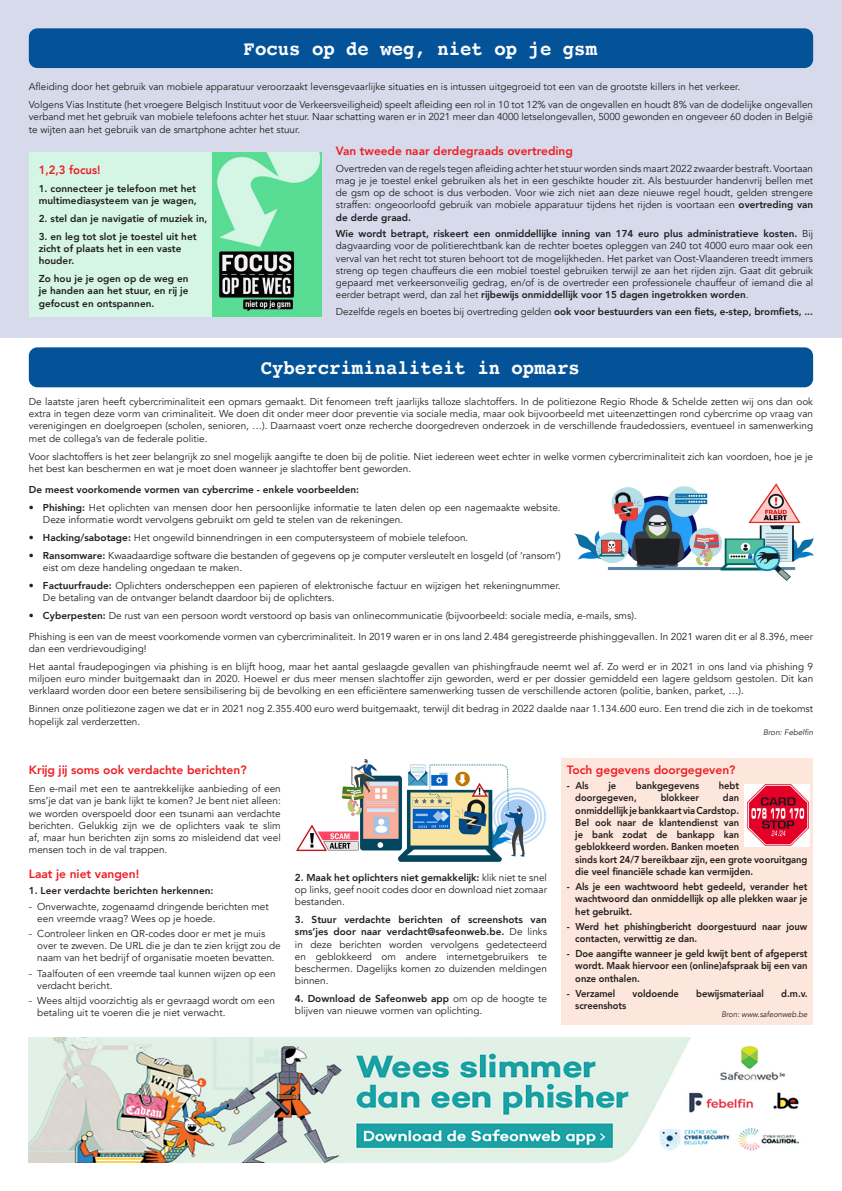
<style>
.page{position:relative;width:842px;height:1191px;background:#fff}
.page>*{position:absolute;margin:0;border:0;box-sizing:border-box;transform-origin:0 0}
.t1{font:700 20px "Courier";color:#fff;scale:.95 1}
.t2{font:800 12px "Avenir";color:#ee1d23}
.t3{font:800 12px "Avenir";color:#ee1d23;scale:.95 1}
.t4{font:10px/12.2px "Avenir";color:#231f20}
.t5{font:800 10px/12.2px "Avenir";letter-spacing:-.005em;color:#231f20;scale:.94 1}
.t6{font:800 10px/12.2px "Avenir";letter-spacing:-.005em;color:#231f20}
.t7{font:italic 8px "Avenir";color:#231f20;scale:.95 1}
.t8{font:italic 8px "Avenir";color:#231f20}
.s1{font-weight:800}
.s2{font-weight:400}
</style>
<div class="page">
<div style="left:0;top:0;width:842px;height:337px;background:#d6daeb"></div>
<div style="left:561px;top:758px;width:252px;height:266px;background:#fde7dc"></div>
<div style="left:29px;top:153px;width:291px;height:164px;background:#d5f6e5"></div>
<div style="left:29px;top:347px;width:784px;height:40px;background:#045399;border-radius:9px"></div>
<div style="left:29px;top:28px;width:784px;height:40px;background:#045399;border-radius:9px"></div>
<img style="left:213px;top:153px;width:109px;height:163px">
<img style="left:575px;top:483px;width:238px;height:98px">
<img style="left:296px;top:759px;width:249px;height:103px">
<img style="left:29px;top:1037px;width:771px;height:125px">
<img style="left:745px;top:784px;width:64px;height:62px">
<p class="t1" style="left:244px;top:32px;width:374px">Focus op de weg, niet op je gsm</p>
<p class="t4" style="left:29px;top:81px;width:713px">Afleiding door het gebruik van mobiele apparatuur veroorzaakt levensgevaarlijke situaties en is intussen uitgegroeid tot een van de grootste killers in het verkeer.</p>
<p class="t4" style="left:29px;top:99px;width:786px">Volgens Vias Institute (het vroegere Belgisch Instituut voor de Verkeersveiligheid) speelt afleiding een rol in 10 tot 12% van de ongevallen en houdt 8% van de dodelijke ongevallen verband met het gebruik van mobiele telefoons achter het stuur. Naar schatting waren er in 2021 meer dan 4000 letselongevallen, 5000 gewonden en ongeveer 60 doden in België</p>
<p class="t4" style="left:29px;top:124px;width:273px">te wijten aan het gebruik van de smartphone achter het stuur.</p>
<p class="t2" style="left:336px;top:141px;width:238px">Van tweede naar derdegraads overtreding</p>
<p class="t4" style="left:336px;top:162px;width:479px;text-align:justify">Overtreden van de regels tegen afleiding achter het stuur worden sinds maart 2022 zwaarder bestraft. Voortaan mag je je toestel enkel gebruiken als het in een geschikte houder zit. Als bestuurder handenvrij bellen met de gsm op de schoot is dus verboden. Voor wie zich niet aan deze nieuwe regel houdt, gelden strengere straffen: ongeoorloofd gebruik van mobiele apparatuur tijdens het rijden is voortaan een <span class="s1">overtreding van de derde graad.</span></p>
<p class="t4" style="left:336px;top:228px;width:479px;text-align:justify"><span class="s1">Wie wordt betrapt, riskeert een onmiddellijke inning van 174 euro plus administratieve kosten.</span> Bij dagvaarding voor de politierechtbank kan de rechter boetes opleggen van 240 tot 4000 euro maar ook een verval van het recht tot sturen behoort tot de mogelijkheden. Het parket van Oost-Vlaanderen treedt immers streng op tegen chauffeurs die een mobiel toestel gebruiken terwijl ze aan het rijden zijn. Gaat dit gebruik gepaard met verkeersonveilig gedrag, en/of is de overtreder een professionele chauffeur of iemand die al eerder betrapt werd, dan zal het <span class="s1">rijbewijs onmiddellijk voor 15 dagen ingetrokken worden</span>.</p>
<p class="t6" style="left:336px;top:305px;width:479px"><span class="s2">Dezelfde regels en boetes bij overtreding gelden</span> ook voor bestuurders van een fiets, e-step, bromfiets, ...</p>
<p class="t3" style="left:39px;top:160px;width:67px">1,2,3 focus!</p>
<p class="t6" style="left:39px;top:182px;width:159px">1. connecteer je telefoon met het multimediasysteem van je wagen,</p>
<p class="t6" style="left:39px;top:212px;width:170px">2. stel dan je navigatie of muziek in,</p>
<p class="t6" style="left:39px;top:230px;width:159px">3. en leg tot slot je toestel uit het zicht of plaats het in een vaste houder.</p>
<p class="t6" style="left:39px;top:272px;width:151px;text-align:justify">Zo hou je je ogen op de weg en je handen aan het stuur, en rij je gefocust en ontspannen.</p>
<p class="t1" style="left:261px;top:351px;width:338px">Cybercriminaliteit in opmars</p>
<p class="t4" style="left:29px;top:395px;width:786px;text-align:justify">De laatste jaren heeft cybercriminaliteit een opmars gemaakt. Dit fenomeen treft jaarlijks talloze slachtoffers. In de politiezone Regio Rhode &amp; Schelde zetten wij ons dan ook extra in tegen deze vorm van criminaliteit. We doen dit onder meer door preventie via sociale media, maar ook bijvoorbeeld met uiteenzettingen rond cybercrime op vraag van verenigingen en doelgroepen (scholen, senioren, …). Daarnaast voert onze recherche doorgedreven onderzoek in de verschillende fraudedossiers, eventueel in samenwerking met de collega’s van de federale politie.</p>
<p class="t4" style="left:29px;top:450px;width:786px">Voor slachtoffers is het zeer belangrijk zo snel mogelijk aangifte te doen bij de politie. Niet iedereen weet echter in welke vormen cybercriminaliteit zich kan voordoen, hoe je je het best kan beschermen en wat je moet doen wanneer je slachtoffer bent geworden.</p>
<p class="t6" style="left:29px;top:483px;width:332px">De meest voorkomende vormen van cybercrime - enkele voorbeelden:</p>
<p class="t4" style="left:43px;top:501px;width:519px;text-indent:-14px"><span class="s1">• Phishing:</span> Het oplichten van mensen door hen persoonlijke informatie te laten delen op een nagemaakte website.<br>Deze informatie wordt vervolgens gebruikt om geld te stelen van de rekeningen.</p>
<p class="t4" style="left:29px;top:531px;width:441px"><span class="s1">• Hacking/sabotage:</span> Het ongewild binnendringen in een computersysteem of mobiele telefoon.</p>
<p class="t4" style="left:43px;top:549px;width:519px;text-indent:-14px"><span class="s1">• Ransomware:</span> Kwaadaardige software die bestanden of gegevens op je computer versleutelt en losgeld (of ‘ransom’) eist om deze handeling ongedaan te maken.</p>
<p class="t4" style="left:43px;top:579px;width:519px;text-indent:-14px"><span class="s1">• Factuurfraude:</span> Oplichters onderscheppen een papieren of elektronische factuur en wijzigen het rekeningnummer.<br>De betaling van de ontvanger belandt daardoor bij de oplichters.</p>
<p class="t4" style="left:29px;top:609px;width:609px"><span class="s1">• Cyberpesten:</span> De rust van een persoon wordt verstoord op basis van onlinecommunicatie (bijvoorbeeld: sociale media, e-mails, sms).</p>
<p class="t4" style="left:29px;top:630px;width:786px">Phishing is een van de meest voorkomende vormen van cybercriminaliteit. In 2019 waren er in ons land 2.484 geregistreerde phishinggevallen. In 2021 waren dit er al 8.396, meer dan een verdrievoudiging!</p>
<p class="t4" style="left:29px;top:660px;width:786px;text-align:justify">Het aantal fraudepogingen via phishing is en blijft hoog, maar het aantal geslaagde gevallen van phishingfraude neemt wel af. Zo werd er in 2021 in ons land via phishing 9 miljoen euro minder buitgemaakt dan in 2020. Hoewel er dus meer mensen slachtoffer zijn geworden, werd er per dossier gemiddeld een lagere geldsom gestolen. Dit kan verklaard worden door een betere sensibilisering bij de bevolking en een efficiëntere samenwerking tussen de verschillende actoren (politie, banken, parket, …).</p>
<p class="t4" style="left:29px;top:703px;width:786px">Binnen onze politiezone zagen we dat er in 2021 nog 2.355.400 euro werd buitgemaakt, terwijl dit bedrag in 2022 daalde naar 1.134.600 euro. Een trend die zich in de toekomst hopelijk zal verderzetten.</p>
<p class="t8" style="left:763px;top:727px;width:52px">Bron: Febelfin</p>
<p class="t2" style="left:29px;top:760px;width:219px">Krijg jij soms ook verdachte berichten?</p>
<p class="t4" style="left:29px;top:782px;width:253px;text-align:justify">Een e-mail met een te aantrekkelijke aanbieding of een sms’je dat van je bank lijkt te komen? Je bent niet alleen: we worden overspoeld door een tsunami aan verdachte berichten. Gelukkig zijn we de oplichters vaak te slim af, maar hun berichten zijn soms zo misleidend dat veel mensen toch in de val trappen.</p>
<p class="t2" style="left:29px;top:864px;width:112px">Laat je niet vangen!</p>
<p class="t6" style="left:29px;top:885px;width:186px">1. Leer verdachte berichten herkennen:</p>
<p class="t4" style="left:37px;top:900px;width:233px;text-indent:-9px">- Onverwachte, zogenaamd dringende berichten met een vreemde vraag? Wees op je hoede.</p>
<p class="t4" style="left:37px;top:927px;width:245px;text-indent:-9px">- Controleer linken en QR-codes door er met je muis over te zweven. De URL die je dan te zien krijgt zou de naam van het bedrijf of organisatie moeten bevatten.</p>
<p class="t4" style="left:37px;top:967px;width:240px;text-indent:-9px">- Taalfouten of een vreemde taal kunnen wijzen op een verdacht bericht.</p>
<p class="t4" style="left:37px;top:994px;width:239px;text-indent:-9px">- Wees altijd voorzichtig als er gevraagd wordt om een betaling uit te voeren die je niet verwacht.</p>
<p class="t2" style="left:567px;top:760px;width:170px">Toch gegevens doorgegeven?</p>
<p class="t5" style="left:567px;top:779px;width:25px">- Als</p>
<p class="t5" style="left:608px;top:779px;width:10px">je</p>
<p class="t5" style="left:636px;top:779px;width:69px">bankgegevens</p>
<p class="t5" style="left:719px;top:779px;width:23px">hebt</p>
<p class="t5" style="left:575px;top:792px;width:67px">doorgegeven,</p>
<p class="t5" style="left:661px;top:792px;width:42px">blokkeer</p>
<p class="t5" style="left:575px;top:792px;width:248px;text-indent:148px">dan<br>onmiddellijk je bankkaart via Cardstop.<br>Bel ook naar de klantendienst van<br>je bank zodat de bankapp kan<br>geblokkeerd worden. Banken moeten<br>sinds kort 24/7 bereikbaar zijn, een grote vooruitgang die veel financiële schade kan vermijden.</p>
<p class="t5" style="left:575px;top:880px;width:248px;text-align:justify;text-indent:-9px">- Als je een wachtwoord hebt gedeeld, verander het wachtwoord dan onmiddellijk op alle plekken waar je het gebruikt.</p>
<p class="t5" style="left:575px;top:920px;width:248px;text-indent:-9px">- Werd het phishingbericht doorgestuurd naar jouw contacten, verwittig ze dan.</p>
<p class="t5" style="left:575px;top:947px;width:248px;text-align:justify;text-indent:-9px">- Doe aangifte wanneer je geld kwijt bent of afgeperst wordt. Maak hiervoor een (online)afspraak bij een van onze onthalen.</p>
<p class="t5" style="left:567px;top:987px;width:53px">- Verzamel</p>
<p class="t5" style="left:633px;top:987px;width:51px">voldoende</p>
<p class="t5" style="left:696px;top:987px;width:74px">bewijsmateriaal</p>
<p class="t5" style="left:781px;top:987px;width:29px">d.m.v.</p>
<p class="t5" style="left:575px;top:999px;width:56px">screenshots</p>
<p class="t7" style="left:721px;top:1009px;width:92px">Bron: www.safeonweb.be</p>
<p class="t4" style="left:295px;top:871px;width:253px;text-align:justify"><span class="s1">2. Maak het oplichters niet gemakkelijk:</span> klik niet te snel op links, geef nooit codes door en download niet zomaar bestanden.</p>
<p class="t4" style="left:295px;top:913px;width:253px;text-align:justify"><span class="s1">3. Stuur verdachte berichten of screenshots van sms’jes door naar verdacht@safeonweb.be.</span> De links in deze berichten worden vervolgens gedetecteerd en geblokkeerd om andere internetgebruikers te beschermen. Dagelijks komen zo duizenden meldingen binnen.</p>
<p class="t4" style="left:295px;top:992px;width:253px"><span class="s1">4. Download de Safeonweb app</span> om op de hoogte te blijven van nieuwe vormen van oplichting.</p>
</div>
